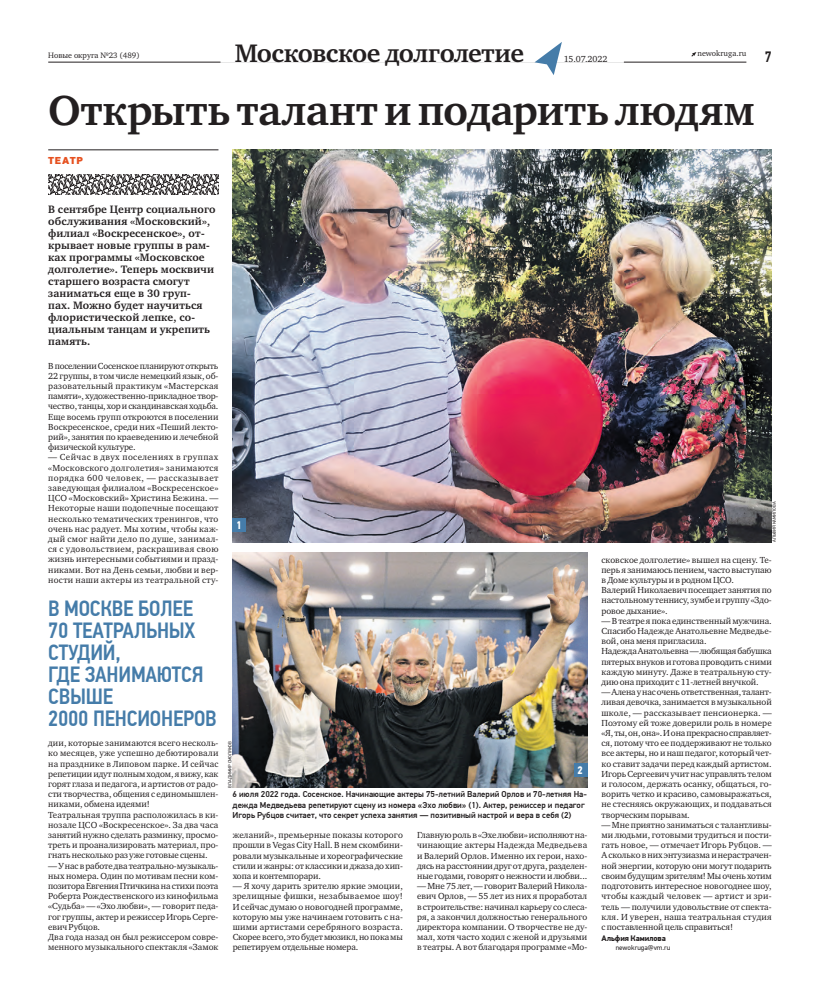
<style>
.page{position:relative;width:820px;height:993px;background:#fff}
.page>*{position:absolute;margin:0;border:0;box-sizing:border-box;transform-origin:0 0}
.t1{font:700 43px "Charter ITC";letter-spacing:-.005em;color:#231f20}
.t2{font:700 26px "Charter ITC";letter-spacing:-.02em;color:#231f20}
.t3{font:500 22px/22px "PF Din Text Cond Pro";letter-spacing:-.01em;color:#457ca9}
.t4{font:500 15px "PF Din Text Cond Pro";color:#231f20}
.t5{font:700 11px/12px "Charter ITC";letter-spacing:.01em;color:#231f20}
.t6{font:700 11px "PF Din Text Cond Pro";color:#fff}
.t7{font:900 10px "PF Din Text Pro";letter-spacing:.07em;color:#e65120}
.t8{font:9px/10.2px "Charter ITC";letter-spacing:-.005em;color:#231f20;text-align:justify}
.t9{font:500 8.5px/10.2px "PF Din Text Pro";color:#231f20}
.t10{font:8px "Charter ITC";color:#231f20}
.t11{font:700 8px "PF Din Text Pro";letter-spacing:-.01em;color:#231f20}
.t12{font:7px "PF Din Text Pro";color:#231f20}
.t13{font:4.5px "PF Din Text Pro";color:#231f20}
</style>
<div class="page">
<svg style="left:691px;top:52px;width:5px;height:5px"></svg>
<hr style="left:48px;top:62px;width:698px;height:1px;background:#231f20">
<div style="left:220px;top:43px;width:403px;height:20px;background:#fff"></div>
<svg style="left:534px;top:42px;width:27px;height:33px"></svg>
<svg style="left:48px;top:174px;width:171px;height:21px"></svg>
<hr style="left:48px;top:150px;width:170px;height:1px;background:#231f20">
<img style="left:232px;top:150px;width:539px;height:392px">
<img style="left:232px;top:552px;width:355px;height:234px">
<div style="left:232px;top:518px;width:14px;height:13px;background:#457ca9"></div>
<div style="left:574px;top:763px;width:13px;height:13px;background:#457ca9"></div>
<p class="t10" style="left:48px;top:50px;width:93px">Новые округа №23 (489)</p>
<h2 class="t2" style="left:235px;top:37px;width:290px">Московское долголетие</h2>
<p class="t10" style="left:697px;top:48px;width:51px">newokruga.ru</p>
<p class="t8" style="left:563px;top:54px;width:45px">15.07.2022</p>
<h1 class="t1" style="left:48px;top:83px;width:707px">Открыть талант и подарить людям</h1>
<p class="t7" style="left:48px;top:157px;width:36px">ТЕАТР</p>
<h3 class="t4" style="left:764px;top:51px;width:8px">7</h3>
<p class="t5" style="left:48px;top:203px;width:169px">В сентябре Центр социального обслуживания «Московский», филиал «Воскресенское», от&shy;крывает новые группы в рам&shy;ках программы «Московское долголетие». Теперь москвичи старшего возраста смогут заниматься еще в 30 груп-<br>пах. Можно будет научиться флористической лепке, со&shy;циальным танцам и укрепить память.</p>
<p class="t8" style="left:48px;top:360px;width:172px">В поселении Сосенское планируют открыть 22 группы, в том числе немецкий язык, об&shy;разовательный практикум «Мастерская памяти», художественно-прикладное твор&shy;чество, танцы, хор и скандинавская ходьба.<br>Еще восемь групп откроются в поселении Воскресенское, среди них «Пеший лекто&shy;рий», занятия по краеведению и лечебной физической культуре.</p>
<p class="t8" style="left:48px;top:452px;width:172px">— Сейчас в двух поселениях в группах «Московского долголетия» занимаются порядка 600 человек, — рассказывает заведующая филиалом «Воскресенское» ЦСО «Московский» Христина Бежина. — Некоторые наши подопечные посещают несколько тематических тренингов, что очень нас радует. Мы хотим, чтобы каж&shy;дый смог найти дело по душе, занимал&shy;ся с удовольствием, раскрашивая свою жизнь интересными событиями и празд&shy;никами. Вот на День семьи, любви и вер&shy;ности наши актеры из театральной сту-</p>
<h3 class="t3" style="left:48px;top:599px;width:170px">В МОСКВЕ БОЛЕЕ<br>70 ТЕАТРАЛЬНЫХ<br>СТУДИЙ,<br>ГДЕ ЗАНИМАЮТСЯ<br>СВЫШЕ<br>2000 ПЕНСИОНЕРОВ</h3>
<p class="t8" style="left:48px;top:737px;width:172px;text-align:left">дии, которые занимаются всего несколь&shy;ко месяцев, уже успешно дебютировали на празднике в Липовом парке. И сейчас репетиции идут полным ходом, я вижу, как горят глаза и педагога, и артистов от радо&shy;сти творчества, общения с единомышлен&shy;никами, обмена идеями!<br>Театральная труппа расположилась в ки&shy;нозале ЦСО «Воскресенское». За два часа занятий нужно сделать разминку, просмо&shy;треть и проанализировать материал, про&shy;гнать несколько раз уже готовые сцены.</p>
<p class="t8" style="left:48px;top:860px;width:172px;text-align:left">— У нас в работе два театрально-музыкаль&shy;ных номера. Один по мотивам песни ком&shy;позитора Евгения Птичкина на стихи поэта Роберта Рождественского из кинофильма «Судьба» — «Эхо любви», — говорит педа&shy;гог группы, актер и режиссер Игорь Серге&shy;евич Рубцов.<br>Два года назад он был режиссером совре&shy;менного музыкального спектакля «Замок</p>
<p class="t6" style="left:236px;top:521px;width:7px">1</p>
<p class="t13" style="left:228px;top:787px;width:48px;rotate:-90deg">ВЛАДИМИР СМОЛЯКОВ</p>
<p class="t6" style="left:577px;top:765px;width:7px">2</p>
<p class="t9" style="left:232px;top:789px;width:356px">6 июля 2022 года. Сосенское. Начинающие актеры 75-летний Валерий Орлов и 70-летняя На&shy;дежда Медведьева репетируют сцену из номера «Эхо любви» (1). Актер, режиссер и педагог<br>Игорь Рубцов считает, что секрет успеха занятия — позитивный настрой и вера в себя (2)</p>
<p class="t8" style="left:232px;top:829px;width:172px">желаний», премьерные показы которого прошли в Vegas City Hall. В нем скомбини&shy;ровали музыкальные и хореографические стили и жанры: от классики и джаза до хип&shy;хопа и контемпорари.</p>
<p class="t8" style="left:232px;top:880px;width:172px">— Я хочу дарить зрителю яркие эмоции, зрелищные фишки, незабываемое шоу!<br>И сейчас думаю о новогодней программе, которую мы уже начинаем готовить с на&shy;шими артистами серебряного возраста.<br>Скорее всего, это будет мюзикл, но пока мы репетируем отдельные номера.</p>
<p class="t8" style="left:417px;top:829px;width:172px">Главную роль в «Эхе любви» исполняют на&shy;чинающие актеры Надежда Медведьева и Валерий Орлов. Именно их герои, нахо&shy;дясь на расстоянии друг от друга, разделен&shy;ные годами, говорят о нежности и любви...</p>
<p class="t8" style="left:417px;top:880px;width:172px">— Мне 75 лет, — говорит Валерий Никола&shy;евич Орлов, — 55 лет из них я проработал в строительстве: начинал карьеру со слеса&shy;ря, а закончил должностью генерального директора компании. О творчестве не ду&shy;мал, хотя часто ходил с женой и друзьями в театры. А вот благодаря программе «Мо-</p>
<p class="t13" style="left:772px;top:542px;width:42px;rotate:-90deg">АЛЬФИЯ КАМИЛОВА</p>
<p class="t8" style="left:601px;top:554px;width:172px;text-align:left">сковское долголетие» вышел на сцену. Те&shy;перь я занимаюсь пением, часто выступаю в Доме культуры и в родном ЦСО.<br>Валерий Николаевич посещает занятия по настольному теннису, зумбе и группу «Здо&shy;ровое дыхание».</p>
<p class="t8" style="left:601px;top:615px;width:172px;text-align:left">— В театре я пока единственный мужчина.<br>Спасибо Надежде Анатольевне Медведье&shy;вой, она меня пригласила.<br>Надежда Анатольевна — любящая бабушка пятерых внуков и готова проводить с ними каждую минуту. Даже в театральную сту&shy;дию она приходит с 11-летней внучкой.</p>
<p class="t8" style="left:601px;top:686px;width:172px">— Алена у нас очень ответственная, талант&shy;ливая девочка, занимается в музыкальной школе, — рассказывает пенсионерка. — Поэтому ей тоже доверили роль в номере «Я, ты, он, она». И она прекрасно справляет&shy;ся, потому что ее поддерживают не только все актеры, но и наш педагог, который чет&shy;ко ставит задачи перед каждый артистом.<br>Игорь Сергеевич учит нас управлять телом и голосом, держать осанку, общаться, го&shy;ворить четко и красиво, самовыражаться, не стесняясь окружающих, и поддаваться творческим порывам.</p>
<p class="t8" style="left:601px;top:819px;width:172px">— Мне приятно заниматься с талантливы&shy;ми людьми, готовыми трудиться и пости&shy;гать новое, — отмечает Игорь Рубцов. — А сколько в них энтузиазма и нерастрачен&shy;ной энергии, которую они могут подарить своим будущим зрителям! Мы очень хотим подготовить интересное новогоднее шоу, чтобы каждый человек — артист и зри&shy;тель — получили удовольствие от спекта&shy;кля. И уверен, наша театральная студия с поставленной цель справиться!</p>
<p class="t11" style="left:601px;top:935px;width:66px">Альфия Камилова</p>
<p class="t12" style="left:615px;top:944px;width:56px">newokruga@vm.ru</p>
</div>
